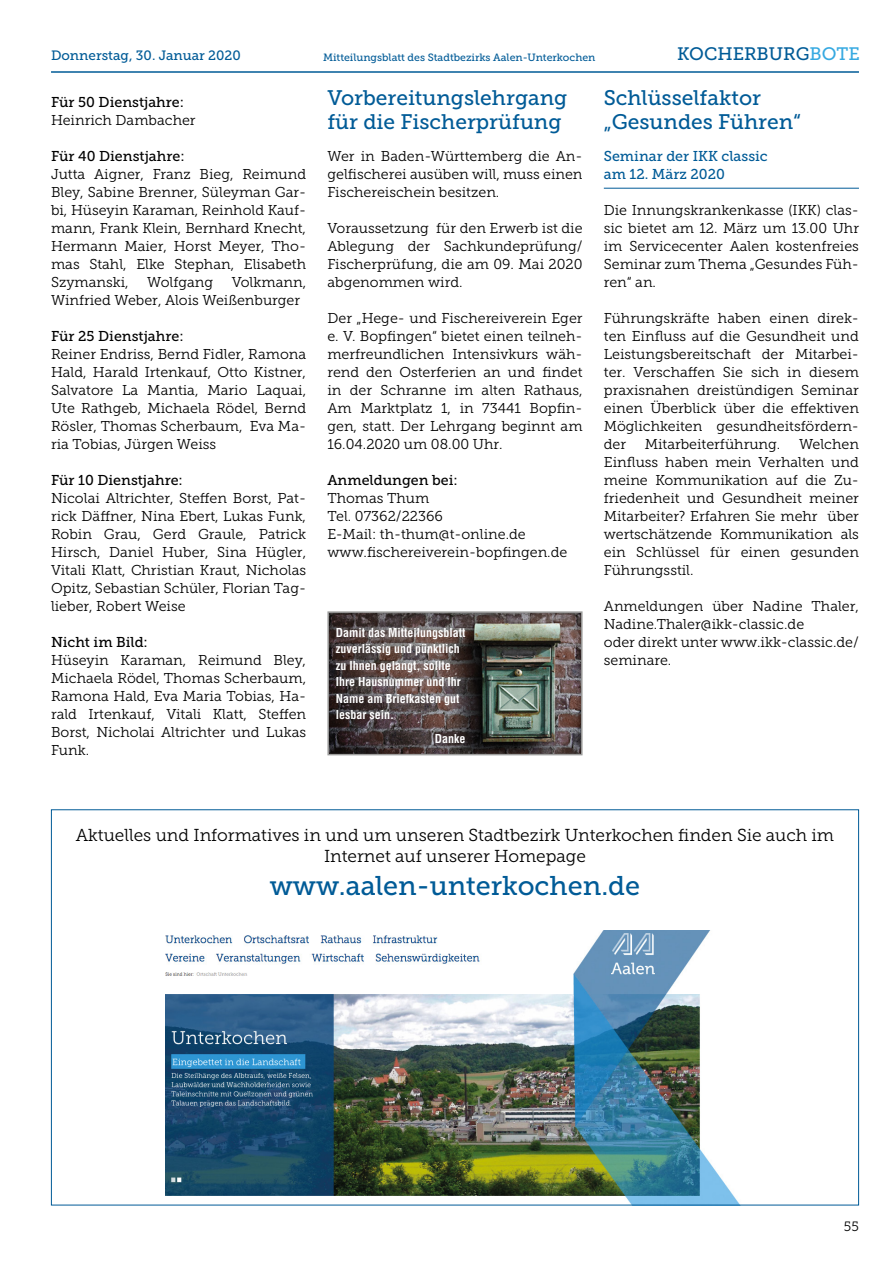
<style>
.page{position:relative;width:893px;height:1263px;background:#fff}
.page>*{position:absolute;margin:0;border:0;box-sizing:border-box;transform-origin:0 0}
.t1{font:27px "Museo Slab 500";color:#005b97}
.t2{font:21px/24px "Museo Slab 500";color:#005b97}
.t3{font:18px "Museo Slab 500";color:#005b97}
.t4{font:17.25px/21px "Museo Slab 300";color:#000;text-align:center}
.t5{font:14.25px/18px "Museo Slab 300";color:#000;text-align:justify}
.t6{font:14.25px "Museo Slab 500";color:#000}
.t7{font:14.25px/18px "Museo Slab 500";color:#005b97}
.t8{font:13.5px "Museo Slab 500";color:#005b97}
.t9{font:13.5px "Museo Slab 300";color:#000}
.t10{font:700 condensed 12px/16.5px "Helvetica";color:#fff}
.t11{font:10.5px "Museo Slab 500";color:#005b97}
.s1{color:#36a9e1}
</style>
<div class="page">
<hr style="left:51px;top:71px;width:808px;height:2px;background:#005b97">
<hr style="left:604px;top:188px;width:255px;height:1px;background:#005b97">
<img style="left:166px;top:930px;width:573px;height:273px">
<img style="left:330px;top:614px;width:250px;height:138px">
<div style="left:327px;top:611px;width:256px;height:144px;border:2px solid #9d9d9c"></div>
<p class="t8" style="left:51px;top:48px;width:191px">Donnerstag, 30. Januar 2020</p>
<p class="t11" style="left:323px;top:51px;width:274px">Mitteilungsblatt des Stadtbezirks Aalen-Unterkochen</p>
<p class="t3" style="left:677px;top:44px;width:184px">KOCHERBURG<span class="s1">BOTE</span></p>
<p class="t6" style="left:51px;top:94px;width:135px">Für 50 Dienstjahre:</p>
<p class="t5" style="left:51px;top:111px;width:146px">Heinrich Dambacher</p>
<p class="t6" style="left:51px;top:148px;width:135px">Für 40 Dienstjahre:</p>
<p class="t5" style="left:51px;top:165px;width:257px">Jutta Aigner, Franz Bieg, Reimund Bley, Sabine Brenner, Süleyman Gar&shy;bi, Hüseyin Karaman, Reinhold Kauf&shy;mann, Frank Klein, Bernhard Knecht, Hermann Maier, Horst Meyer, Tho&shy;mas Stahl, Elke Stephan, Elisabeth Szymanski,</p>
<p class="t5" style="left:147px;top:273px;width:68px">Wolfgang</p>
<p class="t5" style="left:51px;top:273px;width:257px;text-indent:181px">Volkmann,<br>Winfried Weber, Alois Weißenburger</p>
<p class="t6" style="left:51px;top:328px;width:134px">Für 25 Dienstjahre:</p>
<p class="t5" style="left:51px;top:345px;width:257px">Reiner Endriss, Bernd Fidler, Ramona Hald, Harald Irtenkauf, Otto Kistner, Salvatore La Mantia, Mario Laquai, Ute Rathgeb, Michaela Rödel, Bernd Rösler, Thomas Scherbaum, Eva Ma&shy;ria Tobias, Jürgen Weiss</p>
<p class="t6" style="left:51px;top:472px;width:133px">Für 10 Dienstjahre:</p>
<p class="t5" style="left:51px;top:489px;width:257px">Nicolai Altrichter, Steffen Borst, Pat&shy;rick Däffner, Nina Ebert, Lukas Funk, Robin Grau, Gerd Graule, Patrick Hirsch, Daniel Huber, Sina Hügler, Vitali Klatt, Christian Kraut, Nicholas Opitz, Sebastian Schüler, Florian Tag&shy;lieber, Robert Weise</p>
<p class="t6" style="left:51px;top:634px;width:98px">Nicht im Bild:</p>
<p class="t5" style="left:51px;top:651px;width:257px">Hüseyin Karaman, Reimund Bley, Michaela Rödel, Thomas Scherbaum, Ramona Hald, Eva Maria Tobias, Ha&shy;rald Irtenkauf, Vitali Klatt, Steffen Borst, Nicholai Altrichter und Lukas Funk.</p>
<h2 class="t2" style="left:327px;top:86px;width:241px">Vorbereitungslehrgang für die Fischerprüfung</h2>
<p class="t5" style="left:327px;top:147px;width:257px">Wer in Baden-Württemberg die An&shy;gelfischerei ausüben will, muss einen Fischereischein besitzen.</p>
<p class="t5" style="left:327px;top:219px;width:257px">Voraussetzung für den Erwerb ist die Ablegung der Sachkundeprüfung/ Fischerprüfung, die am 09. Mai 2020 abgenommen wird.</p>
<p class="t5" style="left:327px;top:309px;width:257px">Der „Hege- und Fischereiverein Eger e. V. Bopfingen“ bietet einen teilneh&shy;merfreundlichen Intensivkurs wäh&shy;rend den Osterferien an und findet in der Schranne im alten Rathaus, Am Marktplatz 1, in 73441 Bopfin&shy;gen, statt. Der Lehrgang beginnt am 16.04.2020 um 08.00 Uhr.</p>
<p class="t6" style="left:327px;top:472px;width:132px">Anmeldungen bei:</p>
<p class="t5" style="left:327px;top:489px;width:241px;text-align:left">Thomas Thum<br>Tel. 07362/22366<br>E-Mail: th-thum@t-online.de www.fischereiverein-bopfingen.de</p>
<p class="t10" style="left:336px;top:624px;width:131px">Damit das Mitteilungsblatt zuverlässig und pünktlich zu Ihnen gelangt, sollte<br>Ihre Hausnummer und Ihr<br>Name am Briefkasten gut lesbar sein.</p>
<p class="t10" style="left:435px;top:730px;width:32px">Danke</p>
<h2 class="t2" style="left:604px;top:86px;width:199px">Schlüsselfaktor „Gesundes Führen“</h2>
<p class="t7" style="left:604px;top:147px;width:165px">Seminar der IKK classic am 12. März 2020</p>
<p class="t5" style="left:604px;top:201px;width:257px">Die Innungskrankenkasse (IKK) clas&shy;sic bietet am 12. März um 13.00 Uhr im Servicecenter Aalen kostenfreies Seminar zum Thema „Gesundes Füh&shy;ren“ an.</p>
<p class="t5" style="left:604px;top:309px;width:257px">Führungskräfte haben einen direk&shy;ten Einfluss auf die Gesundheit und Leistungsbereitschaft der Mitarbei&shy;ter. Verschaffen Sie sich in diesem praxisnahen dreistündigen Seminar einen Überblick über die effektiven Möglichkeiten gesundheitsfördern&shy;der</p>
<p class="t5" style="left:645px;top:435px;width:137px">Mitarbeiterführung.</p>
<p class="t5" style="left:604px;top:435px;width:257px;text-indent:195px">Welchen Einfluss haben mein Verhalten und meine Kommunikation auf die Zu&shy;friedenheit und Gesundheit meiner Mitarbeiter? Erfahren Sie mehr über wertschätzende Kommunikation als ein Schlüssel für einen gesunden Führungsstil.</p>
<p class="t5" style="left:604px;top:597px;width:257px;text-align:left">Anmeldungen über Nadine Thaler,<br>Nadine.Thaler@ikk-classic.de<br>oder direkt unter www.ikk-classic.de/ seminare.</p>
<p class="t4" style="left:76px;top:824px;width:760px">Aktuelles und Informatives in und um unseren Stadtbezirk Unterkochen finden Sie auch im<br>Internet auf unserer Homepage</p>
<h1 class="t1" style="left:270px;top:870px;width:372px">www.aalen-unterkochen.de</h1>
<p class="t9" style="left:844px;top:1218px;width:16px">55</p>
</div>
